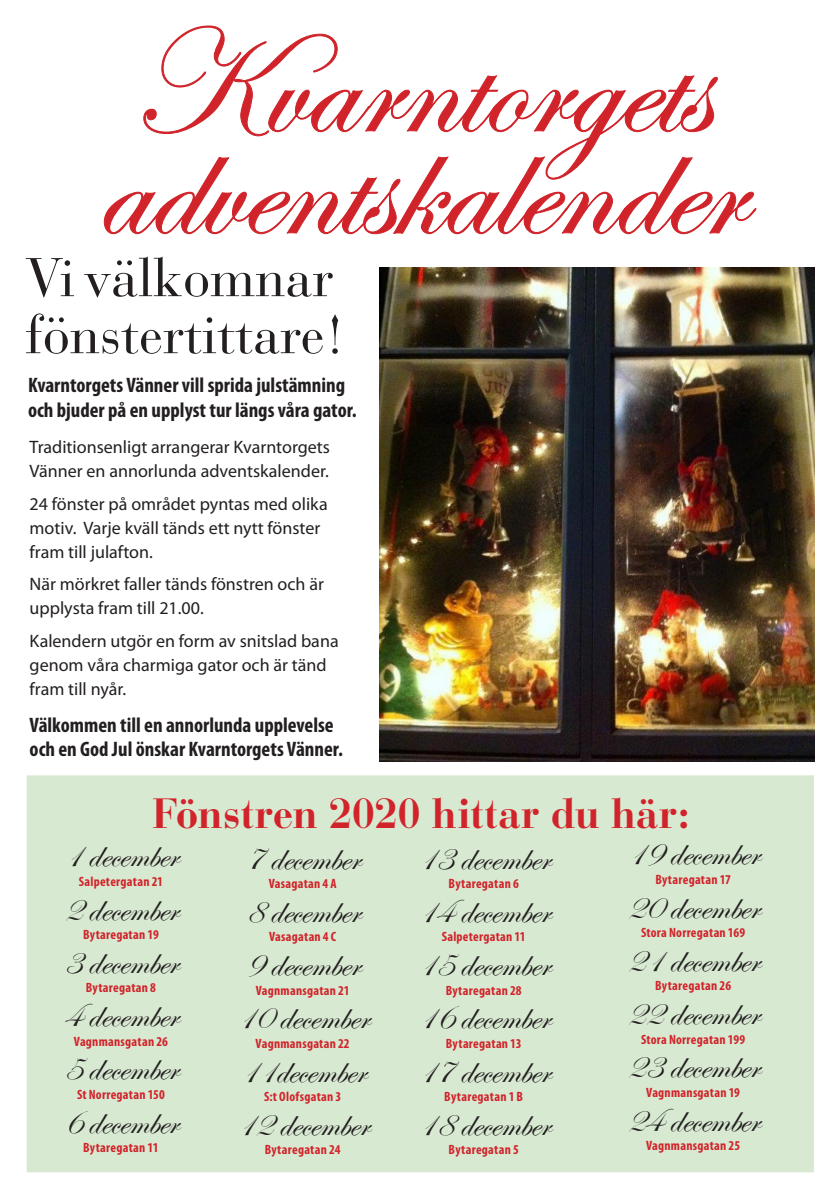
<style>
.page{position:relative;width:840px;height:1191px;background:#fff}
.page>*{position:absolute;margin:0;border:0;box-sizing:border-box;transform-origin:0 0}
.t1{font:150px "Edwardian Script ITC";color:#d1232a}
.t2{font:54px "Bauer Bodoni";color:#231f20}
.t3{font:700 42px "Bauer Bodoni";color:#d1232a}
.dat{font:37.6px "Edwardian Script ITC";color:#231f20}
.t4{font:700 condensed 21px/24px "Myriad Pro";color:#231f20}
.t5{font:18px/24px "Myriad Pro";color:#231f20}
.Paragraph_Style_1{font:700 condensed 13.6px "Myriad Pro";letter-spacing:.02em;color:#d1232a}
</style>
<div class="page">
<div style="left:27px;top:776px;width:785px;height:395px;background:#d8e9d2"></div>
<div style="left:27px;top:775px;width:786px;height:397px;border:2px solid #d8e9d2"></div>
<img style="left:380px;top:268px;width:433px;height:493px">
<svg style="left:103px;top:25px;width:653px;height:210px"></svg>
<p class="t1" style="left:131px;top:2px;width:578px">Kvarntorgets</p>
<p class="t1" style="left:97px;top:104px;width:646px">adventskalender</p>
<p class="t2" style="left:25px;top:245px;width:310px">Vi välkomnar</p>
<p class="t2" style="left:25px;top:302px;width:322px">fönstertittare!</p>
<p class="t4" style="left:28px;top:372px;width:318px">Kvarntorgets Vänner vill sprida julstämning</p>
<p class="t4" style="left:28px;top:397px;width:330px">och bjuder på en upplyst tur längs våra gator.</p>
<p class="t5" style="left:30px;top:435px;width:302px">Traditionsenligt arrangerar Kvarntorgets<br>Vänner en annorlunda adventskalender.</p>
<p class="t5" style="left:30px;top:491px;width:299px">24 fönster på området pyntas med olika motiv. Varje kväll tänds ett nytt fönster fram till julafton.</p>
<p class="t5" style="left:30px;top:572px;width:296px">När mörkret faller tänds fönstren och är upplysta fram till 21.00.</p>
<p class="t5" style="left:30px;top:628px;width:310px">Kalendern utgör en form av snitslad bana genom våra charmiga gator och är tänd fram till nyår.</p>
<p class="t4" style="left:30px;top:712px;width:315px">Välkommen till en annorlunda upplevelse och en God Jul önskar Kvarntorgets Vänner.</p>
<p class="t3" style="left:152px;top:788px;width:538px">Fönstren 2020 hittar du här:</p>
<p class="dat" style="left:63px;top:834px;width:116px">1 december</p>
<p class="Paragraph_Style_1" style="left:79px;top:873px;width:86px">Salpetergatan 21</p>
<p class="dat" style="left:63px;top:887px;width:116px">2 december</p>
<p class="Paragraph_Style_1" style="left:83px;top:926px;width:77px">Bytaregatan 19</p>
<p class="dat" style="left:63px;top:941px;width:116px">3 december</p>
<p class="Paragraph_Style_1" style="left:86px;top:979px;width:72px">Bytaregatan 8</p>
<p class="dat" style="left:63px;top:994px;width:116px">4 december</p>
<p class="Paragraph_Style_1" style="left:74px;top:1032px;width:95px">Vagnmansgatan 26</p>
<p class="dat" style="left:63px;top:1047px;width:116px">5 december</p>
<p class="Paragraph_Style_1" style="left:77px;top:1086px;width:89px">St Norregatan 150</p>
<p class="dat" style="left:63px;top:1100px;width:116px">6 december</p>
<p class="Paragraph_Style_1" style="left:83px;top:1139px;width:77px">Bytaregatan 11</p>
<p class="dat" style="left:245px;top:836px;width:116px">7 december</p>
<p class="Paragraph_Style_1" style="left:268px;top:875px;width:69px">Vasagatan 4 A</p>
<p class="dat" style="left:245px;top:889px;width:116px">8 december</p>
<p class="Paragraph_Style_1" style="left:269px;top:928px;width:69px">Vasagatan 4 C</p>
<p class="dat" style="left:245px;top:943px;width:116px">9 december</p>
<p class="Paragraph_Style_1" style="left:255px;top:981px;width:95px">Vagnmansgatan 21</p>
<p class="dat" style="left:236px;top:996px;width:134px">10 december</p>
<p class="Paragraph_Style_1" style="left:255px;top:1034px;width:96px">Vagnmansgatan 22</p>
<p class="dat" style="left:239px;top:1049px;width:128px">11december</p>
<p class="Paragraph_Style_1" style="left:264px;top:1088px;width:79px">S:t Olofsgatan 3</p>
<p class="dat" style="left:236px;top:1102px;width:134px">12 december</p>
<p class="Paragraph_Style_1" style="left:264px;top:1141px;width:77px">Bytaregatan 24</p>
<p class="dat" style="left:417px;top:836px;width:134px">13 december</p>
<p class="Paragraph_Style_1" style="left:448px;top:875px;width:72px">Bytaregatan 6</p>
<p class="dat" style="left:417px;top:889px;width:134px">14 december</p>
<p class="Paragraph_Style_1" style="left:441px;top:928px;width:85px">Salpetergatan 11</p>
<p class="dat" style="left:417px;top:943px;width:134px">15 december</p>
<p class="Paragraph_Style_1" style="left:445px;top:981px;width:77px">Bytaregatan 28</p>
<p class="dat" style="left:417px;top:996px;width:134px">16 december</p>
<p class="Paragraph_Style_1" style="left:445px;top:1034px;width:77px">Bytaregatan 13</p>
<p class="dat" style="left:417px;top:1049px;width:134px">17 december</p>
<p class="Paragraph_Style_1" style="left:444px;top:1088px;width:80px">Bytaregatan 1 B</p>
<p class="dat" style="left:417px;top:1102px;width:134px">18 december</p>
<p class="Paragraph_Style_1" style="left:448px;top:1141px;width:72px">Bytaregatan 5</p>
<p class="dat" style="left:626px;top:832px;width:134px">19 december</p>
<p class="Paragraph_Style_1" style="left:655px;top:870px;width:77px">Bytaregatan 17</p>
<p class="dat" style="left:626px;top:885px;width:134px">20 december</p>
<p class="Paragraph_Style_1" style="left:640px;top:924px;width:105px">Stora Norregatan 169</p>
<p class="dat" style="left:626px;top:938px;width:134px">21 december</p>
<p class="Paragraph_Style_1" style="left:654px;top:977px;width:77px">Bytaregatan 26</p>
<p class="dat" style="left:626px;top:992px;width:134px">22 december</p>
<p class="Paragraph_Style_1" style="left:640px;top:1030px;width:106px">Stora Norregatan 199</p>
<p class="dat" style="left:626px;top:1045px;width:134px">23 december</p>
<p class="Paragraph_Style_1" style="left:646px;top:1083px;width:95px">Vagnmansgatan 19</p>
<p class="dat" style="left:626px;top:1098px;width:134px">24 december</p>
<p class="Paragraph_Style_1" style="left:645px;top:1137px;width:96px">Vagnmansgatan 25</p>
</div>
